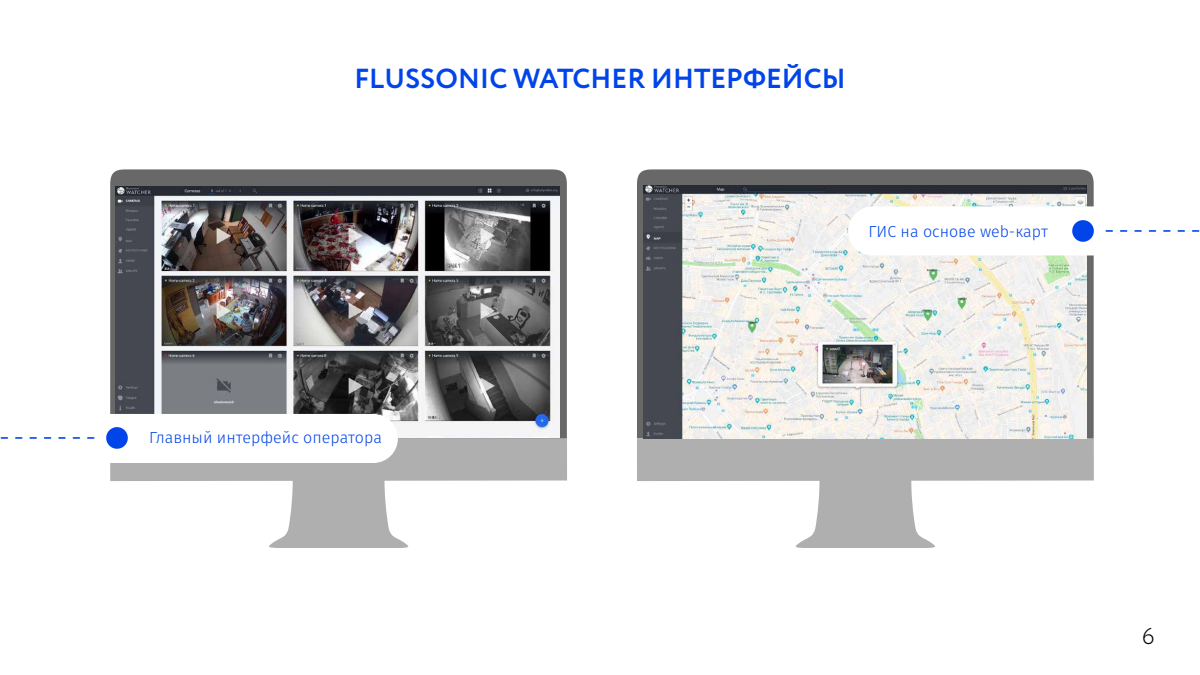
<style>
.page{position:relative;width:1200px;height:675px;background:#fff}
.page>*{position:absolute;margin:0;border:0;box-sizing:border-box;transform-origin:0 0}
.t1{font:700 27.52px "Circe";color:#0044ea}
.t2{font:300 22.8px "Circe";color:#000}
.t3{font:300 16px "Fira Sans";color:#0044ea}
</style>
<div class="page">
<svg style="left:110px;top:438px;width:457px;height:110px"></svg>
<svg style="left:110px;top:169px;width:457px;height:269px;fill:#686868"></svg>
<svg style="left:637px;top:438px;width:457px;height:110px;fill:#afafaf"></svg>
<svg style="left:637px;top:169px;width:457px;height:269px;fill:#686868"></svg>
<img style="left:116px;top:186px;width:443px;height:251px">
<img style="left:644px;top:185px;width:443px;height:253px">
<div style="left:77px;top:414px;width:321px;height:49px;background:#fff;border-radius:25px"></div>
<div style="left:848px;top:206px;width:321px;height:49px;background:#fff;border-radius:25px"></div>
<svg style="left:106px;top:427px;width:22px;height:22px"></svg>
<svg style="left:0;top:437px;width:94px;height:1px"></svg>
<svg style="left:1072px;top:220px;width:22px;height:22px"></svg>
<svg style="left:1106px;top:230px;width:94px;height:2px"></svg>
<h1 class="t1" style="left:355px;top:60px;width:493px">FLUSSONIC WATCHER ИНТЕРФЕЙСЫ</h1>
<p class="t3" style="left:868px;top:219px;width:181px">ГИС на основе web-карт</p>
<p class="t3" style="left:149px;top:426px;width:234px">Главный интерфейс оператора</p>
<h2 class="t2" style="left:1142px;top:620px;width:14px">6</h2>
</div>
